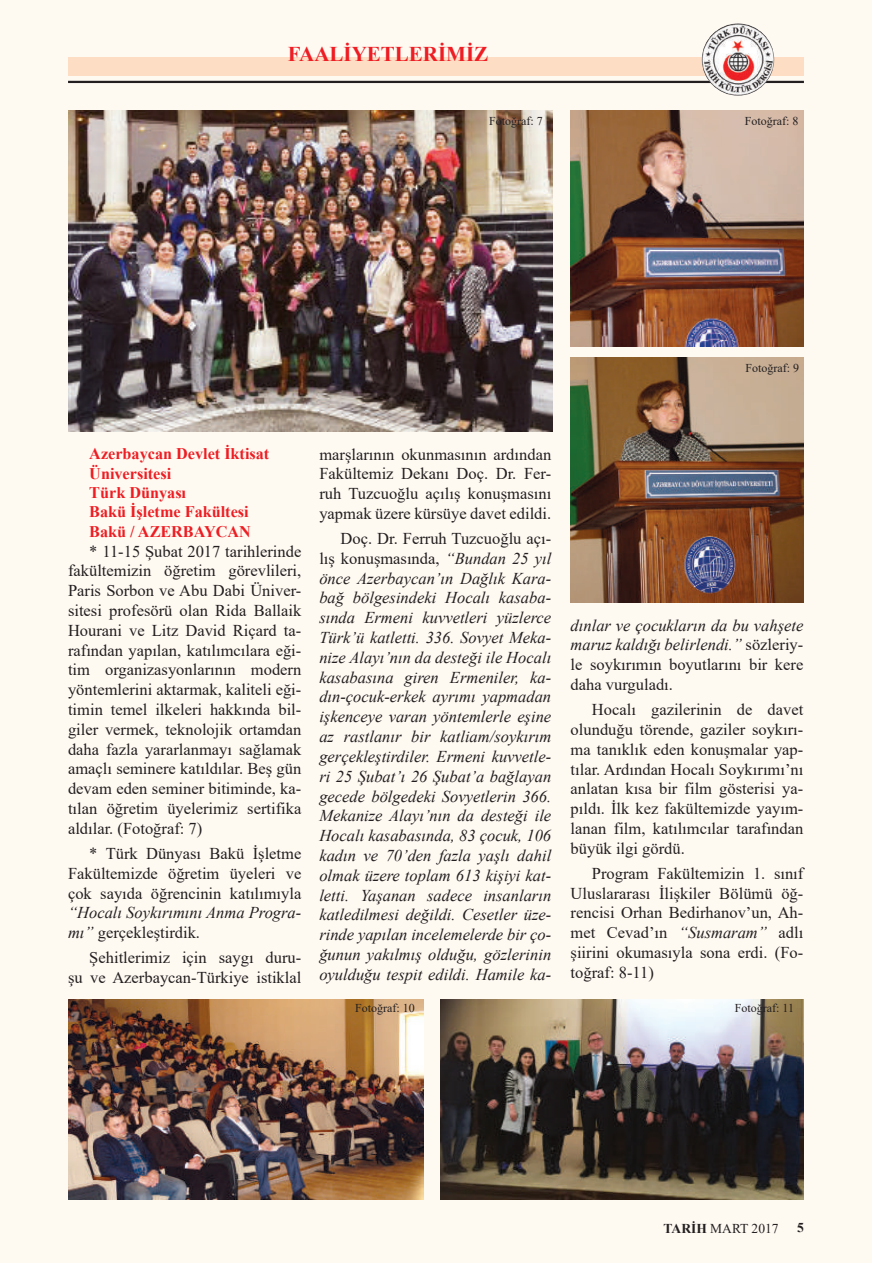
<style>
.page{position:relative;width:872px;height:1263px;background:#fef9f1}
.page>*{position:absolute;margin:0;border:0;box-sizing:border-box;transform-origin:0 0}
.t1{font:700 21px "Times New Roman";color:#ee1d23}
.t2{font:16.5px/19.8px "Times New Roman";color:#231f20;text-align:justify}
.t3{font:italic 16.5px/19.8px "Times New Roman";color:#231f20;text-align:justify}
.t4{font:700 16.2px/19.5px "Times New Roman";color:#ee1d23}
.t5{font:13.5px "Times New Roman";color:#231f20}
.t6{font:700 13.5px "Times New Roman";color:#231f20}
.t7{font:12px "Times New Roman";color:#231f20}
.s1{font-style:normal}
.s2{font-style:italic}
.s3{font-weight:700}
</style>
<div class="page">
<div style="left:68px;top:57px;width:736px;height:19px;background:#fdddc4"></div>
<hr style="left:68px;top:81px;width:736px;height:2px;background:#231f20">
<img style="left:702px;top:23px;width:72px;height:73px;border-radius:36px">
<img style="left:68px;top:111px;width:484px;height:321px">
<img style="left:68px;top:999px;width:355px;height:200px">
<img style="left:570px;top:111px;width:234px;height:236px">
<img style="left:570px;top:357px;width:234px;height:246px">
<img style="left:440px;top:999px;width:364px;height:200px">
<p class="t1" style="left:288px;top:39px;width:202px">FAALİYETLERİMİZ</p>
<p class="t7" style="left:489px;top:112px;width:55px">Fotoğraf: 7</p>
<p class="t7" style="left:744px;top:112px;width:55px">Fotoğraf: 8</p>
<p class="t7" style="left:745px;top:359px;width:55px">Fotoğraf: 9</p>
<p class="t4" style="left:89px;top:443px;width:181px">Azerbaycan Devlet İktisat<br>Üniversitesi<br>Türk Dünyası<br>Bakü İşletme Fakültesi<br>Bakü / AZERBAYCAN</p>
<p class="t2" style="left:68px;top:541px;width:235px;text-indent:21px">* 11-15 Şubat 2017 tarihlerinde fakültemizin öğretim görevlileri, Paris Sorbon ve Abu Dabi Üniver&shy;sitesi profesörü olan Rida Ballaik Hourani ve Litz David Riçard ta&shy;rafından yapılan, katılımcılara eği&shy;tim organizasyonlarının modern yöntemlerini aktarmak, kaliteli eği&shy;timin temel ilkeleri hakkında bil&shy;giler vermek, teknolojik ortamdan daha fazla yararlanmayı sağlamak amaçlı seminere katıldılar. Beş gün devam eden seminer bitiminde, ka&shy;tılan öğretim üyelerimiz sertifika aldılar. (Fotoğraf: 7)</p>
<p class="t2" style="left:68px;top:843px;width:235px;text-indent:21px">* Türk Dünyası Bakü İşletme Fakültemizde öğretim üyeleri ve çok sayıda öğrencinin katılımıyla</p>
<p class="t3" style="left:68px;top:902px;width:235px">“Hocalı Soykırımını Anma Progra&shy;mı” <span class="s1">gerçekleştirdik.</span></p>
<p class="t2" style="left:68px;top:947px;width:235px;text-align:right">Şehitlerimiz için saygı duru-<br>şu ve Azerbaycan-Türkiye istiklal</p>
<p class="t2" style="left:319px;top:444px;width:233px">marşlarının okunmasının ardından Fakültemiz Dekanı Doç. Dr. Fer&shy;ruh Tuzcuoğlu açılış konuşmasını yapmak üzere kürsüye davet edildi.</p>
<p class="t3" style="left:319px;top:528px;width:233px;text-indent:21px"><span class="s1">Doç. Dr. Ferruh Tuzcuoğlu açı&shy;lış konuşmasında,</span> “Bundan 25 yıl önce Azerbaycan’ın Dağlık Kara&shy;bağ bölgesindeki Hocalı kasaba&shy;sında Ermeni kuvvetleri yüzlerce Türk’ü katletti. 336. Sovyet Meka&shy;nize Alayı’nın da desteği ile Hocalı kasabasına giren Ermeniler, ka&shy;dın-çocuk-erkek ayrımı yapmadan işkenceye varan yöntemlerle eşine az rastlanır bir katliam/soykırım gerçekleştirdiler. Ermeni kuvvetle&shy;ri 25 Şubat’ı 26 Şubat’a bağlayan gecede bölgedeki Sovyetlerin 366.<br>Mekanize Alayı’nın da desteği ile Hocalı kasabasında, 83 çocuk, 106 kadın ve 70’den fazla yaşlı dahil olmak üzere toplam 613 kişiyi kat&shy;letti. Yaşanan sadece insanların katledilmesi değildi. Cesetler üze&shy;rinde yapılan incelemelerde bir ço&shy;ğunun yakılmış olduğu, gözlerinin oyulduğu tespit edildi. Hamile ka-</p>
<p class="t3" style="left:570px;top:615px;width:234px">dınlar ve çocukların da bu vahşete maruz kaldığı belirlendi.” <span class="s1">sözleriy&shy;le soykırımın boyutlarını bir kere daha vurguladı.</span></p>
<p class="t2" style="left:570px;top:699px;width:234px;text-indent:21px">Hocalı gazilerinin de davet olunduğu törende, gaziler soykırı&shy;ma tanıklık eden konuşmalar yap&shy;tılar. Ardından Hocalı Soykırımı’nı anlatan kısa bir film gösterisi ya&shy;pıldı. İlk kez fakültemizde yayım&shy;lanan film, katılımcılar tarafından büyük ilgi gördü.</p>
<p class="t2" style="left:570px;top:863px;width:234px;text-indent:21px">Program Fakültemizin 1. sınıf Uluslararası İlişkiler Bölümü öğ&shy;rencisi Orhan Bedirhanov’un, Ah&shy;met Cevad’ın <span class="s2">“Susmaram”</span> adlı şiirini okumasıyla sona erdi. (Fo&shy;toğraf: 8-11)</p>
<p class="t7" style="left:355px;top:999px;width:61px">Fotoğraf: 10</p>
<p class="t7" style="left:735px;top:999px;width:61px">Fotoğraf: 11</p>
<p class="t5" style="left:663px;top:1219px;width:116px"><span class="s3">TARİH</span> MART 2017</p>
<p class="t6" style="left:797px;top:1218px;width:8px">5</p>
</div>
